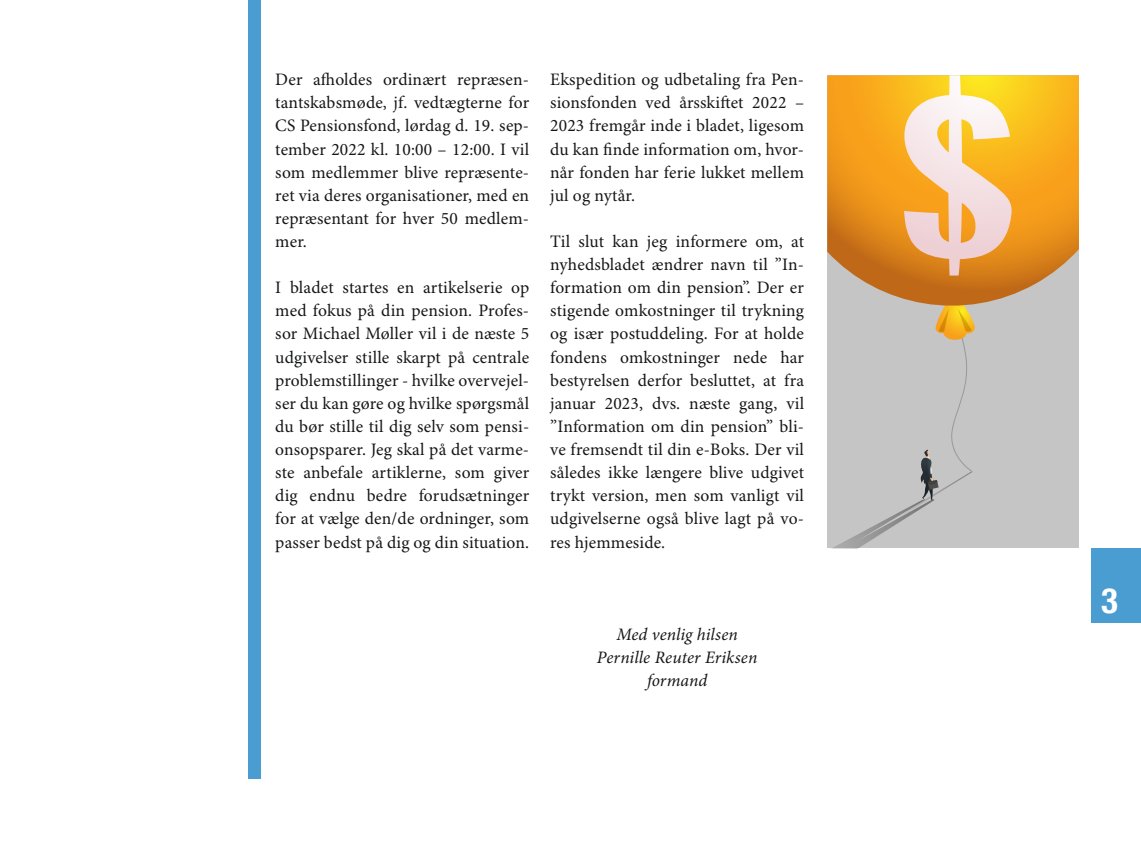
<style>
.page{position:relative;width:1141px;height:844px;background:#fff}
.page>*{position:absolute;margin:0;border:0;box-sizing:border-box;transform-origin:0 0}
.t1{font:700 condensed 35px "Helvetica Neue";color:#fff}
.t2{font:17.5px/23.1px "Minion Pro";letter-spacing:.01em;color:#151616;text-align:justify}
.t3{font:italic 17.5px/23.1px "Minion Pro";letter-spacing:.005em;color:#151616;text-align:center}
</style>
<div class="page">
<div style="left:248px;top:0;width:12px;height:778px;background:#4a9dd0"></div>
<div style="left:1091px;top:548px;width:50px;height:75px;background:#4a9dd0"></div>
<div style="left:827px;top:75px;width:252px;height:473px;background:#c5c5c5"></div>
<svg style="left:827px;top:75px;width:252px;height:229px;background:#e49a2b"></svg>
<svg style="left:894px;top:75px;width:121px;height:200px;background:#f2c479"></svg>
<svg style="left:827px;top:295px;width:149px;height:253px"></svg>
<p class="t2" style="left:275px;top:69px;width:255px">Der afholdes ordinært repræsen&shy;tantskabsmøde, jf. vedtægterne for CS Pensionsfond, lørdag d. 19. sep&shy;tember 2022 kl. 10:00 – 12:00. I vil som medlemmer blive repræsente&shy;ret via deres organisationer, med en repræsentant for hver 50 medlem&shy;mer.</p>
<p class="t2" style="left:275px;top:277px;width:255px">I bladet startes en artikelserie op med fokus på din pension. Profes&shy;sor Michael Møller vil i de næste 5 udgivelser stille skarpt på centrale problemstillinger - hvilke overvejel&shy;ser du kan gøre og hvilke spørgsmål du bør stille til dig selv som pensi&shy;onsopsparer. Jeg skal på det varme&shy;ste anbefale artiklerne, som giver dig endnu bedre forudsætninger for at vælge den/de ordninger, som passer bedst på dig og din situation.</p>
<p class="t2" style="left:550px;top:69px;width:255px">Ekspedition og udbetaling fra Pen&shy;sionsfonden ved årsskiftet 2022 – 2023 fremgår inde i bladet, ligesom du kan finde information om, hvor&shy;når fonden har ferie lukket mellem jul og nytår.</p>
<p class="t2" style="left:550px;top:230px;width:255px">Til slut kan jeg informere om, at nyhedsbladet ændrer navn til ”In&shy;formation om din pension”. Der er stigende omkostninger til trykning og især postuddeling. For at holde fondens omkostninger nede har bestyrelsen derfor besluttet, at fra januar 2023, dvs. næste gang, vil ”Information om din pension” bli&shy;ve fremsendt til din e-Boks. Der vil således ikke længere blive udgivet trykt version, men som vanligt vil udgivelserne også blive lagt på vo&shy;res hjemmeside.</p>
<p class="t3" style="left:597px;top:622px;width:162px">Med venlig hilsen<br>Pernille Reuter Eriksen formand</p>
<h1 class="t1" style="left:1101px;top:571px;width:18px">3</h1>
</div>
